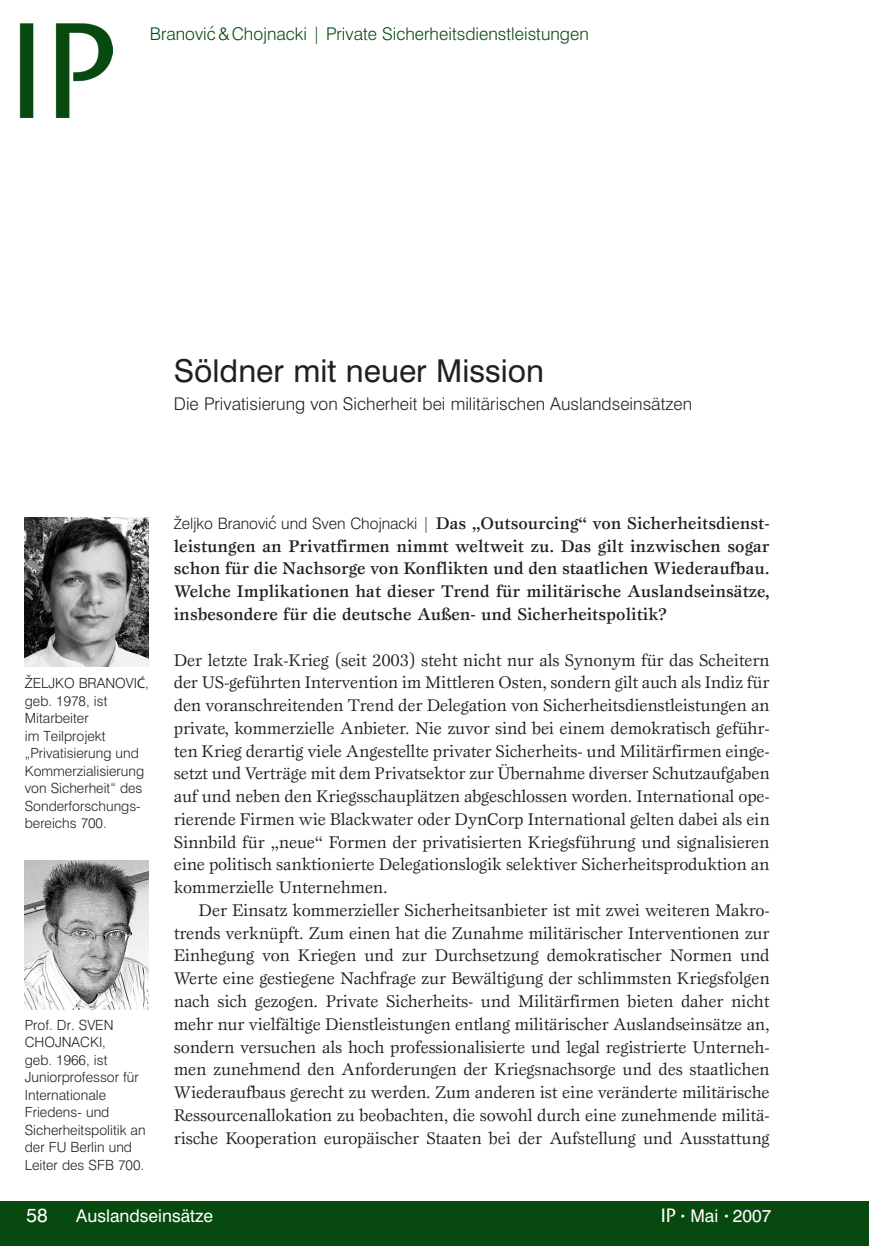
<style>
.page{position:relative;width:869px;height:1246px;background:#fff}
.page>*{position:absolute;margin:0;border:0;box-sizing:border-box;transform-origin:0 0}
.t1{font:31.5px "Swiss 721 BT";color:#231f20}
.t2{font:19.25px "Swiss 721 BT";color:#fff}
.t3{font:300 19.25px "Swiss 721 BT";color:#231f20}
.t4{font:17.5px/22.8px "Esprit";letter-spacing:-.01em;color:#231f20;text-align:justify}
.t5{font:500 17.5px/22.8px "Esprit";color:#231f20;text-align:justify}
.t6{font:300 17.5px "Swiss 721 BT";color:#231f20}
.t7{font:300 17.5px "Swiss 721 BT";color:#07490e}
.t8{font:17.5px "Swiss 721 BT";color:#fff}
.t9{font:300 14px/17.5px "Swiss 721 BT";color:#231f20}
.s1{font-family:"Myriad Pro";font-weight:400}
.s2{font-family:"Swiss 721 BT";font-weight:300;font-size:14px}
.s3{font-family:"Swiss 721 BT";font-weight:300;font-size:15.75px}
.s4{font-family:"ITC Stone Sans";font-weight:500;font-size:19.25px}
.s5{font-size:10.5px}
</style>
<div class="page">
<div style="left:0;top:1200px;width:868px;height:45px;background:#07490e"></div>
<img style="left:20px;top:23px;width:93px;height:95px">
<hr style="left:868px;top:1200px;width:1px;height:45px;background:#07490e">
<img style="left:25px;top:517px;width:124px;height:149px">
<img style="left:25px;top:860px;width:124px;height:148px">
<p class="t7" style="left:207px;top:22px;width:10px">´</p>
<p class="t7" style="left:150px;top:23px;width:440px">Branovic &amp; Chojnacki | Private Sicherheitsdienstleistungen</p>
<h1 class="t1" style="left:174px;top:352px;width:371px">Söldner mit neuer Mission</h1>
<p class="t6" style="left:174px;top:393px;width:519px">Die Privatisierung von Sicherheit bei militärischen Auslandseinsätzen</p>
<p class="t9" style="left:25px;top:674px;width:126px">ŽELJKO BRANOVI<span class="s1">Ć</span>, geb. 1978, ist<br>Mitarbeiter<br>im Teilprojekt „Privatisierung und<br>Kommerzialisierung von Sicherheit“ des<br>Sonderforschungs&shy;bereichs 700.</p>
<p class="t9" style="left:25px;top:1015px;width:122px">Prof. Dr. SVEN<br>CHOJNACKI,<br>geb. 1966, ist<br>Juniorprofessor für<br>Internationale<br>Friedens- und<br>Sicherheitspolitik an der FU Berlin und<br>Leiter des SFB 700.</p>
<p class="t5" style="left:174px;top:511px;width:597px"><span class="s2">Ž</span><span class="s3">eljko Branovic und Sven Chojnacki |</span> Das „Outsourcing“ von Sicherheitsdienst&shy;leistungen an Privatfirmen nimmt weltweit zu. Das gilt inzwischen sogar schon für die Nachsorge von Konflikten und den staatlichen Wiederaufbau.<br>Welche Implikationen hat dieser Trend für militärische Auslandseinsätze, insbesondere für die deutsche Außen- und Sicherheitspolitik?</p>
<p class="t3" style="left:268px;top:511px;width:11px">´</p>
<p class="t4" style="left:174px;top:648px;width:597px">Der letzte Irak-Krieg (seit 2003) steht nicht nur als Synonym für das Scheitern der US-geführten Intervention im Mittleren Osten, sondern gilt auch als Indiz für den voranschreitenden Trend der Delegation von Sicherheitsdienstleistungen an private, kommerzielle Anbieter. Nie zuvor sind bei einem demokratisch geführ&shy;ten Krieg derartig viele Angestellte privater Sicherheits- und Militärfirmen einge&shy;setzt und Verträge mit dem Privatsektor zur Übernahme diverser Schutzaufgaben auf und neben den Kriegsschauplätzen abgeschlossen worden. International ope&shy;rierende Firmen wie Blackwater oder DynCorp International gelten dabei als ein Sinnbild für „neue“ Formen der privatisierten Kriegsführung und signalisieren eine politisch sanktionierte Delegationslogik selektiver Sicherheitsproduktion an kommerzielle Unternehmen.</p>
<p class="t4" style="left:174px;top:898px;width:597px;text-indent:25px">Der Einsatz kommerzieller Sicherheitsanbieter ist mit zwei weiteren Makro&shy;trends verknüpft. Zum einen hat die Zunahme militärischer Interventionen zur Einhegung von Kriegen und zur Durchsetzung demokratischer Normen und Werte eine gestiegene Nachfrage zur Bewältigung der schlimmsten Kriegsfolgen nach sich gezogen. Private Sicherheits- und Militärfirmen bieten daher nicht mehr nur vielfältige Dienstleistungen entlang militärischer Auslandseinsätze an, sondern versuchen als hoch professionalisierte und legal registrierte Unterneh&shy;men zunehmend den Anforderungen der Kriegsnachsorge und des staatlichen Wiederaufbaus gerecht zu werden. Zum anderen ist eine veränderte militärische Ressourcenallokation zu beobachten, die sowohl durch eine zunehmende militä&shy;rische Kooperation europäischer Staaten bei der Aufstellung und Ausstattung</p>
<p class="t2" style="left:27px;top:1202px;width:23px">58</p>
<p class="t8" style="left:76px;top:1204px;width:138px">Auslandseinsätze</p>
<p class="t8" style="left:660px;top:1204px;width:112px"><span class="s4">IP</span> <span class="s5">•</span> Mai <span class="s5">•</span> 2007</p>
</div>
